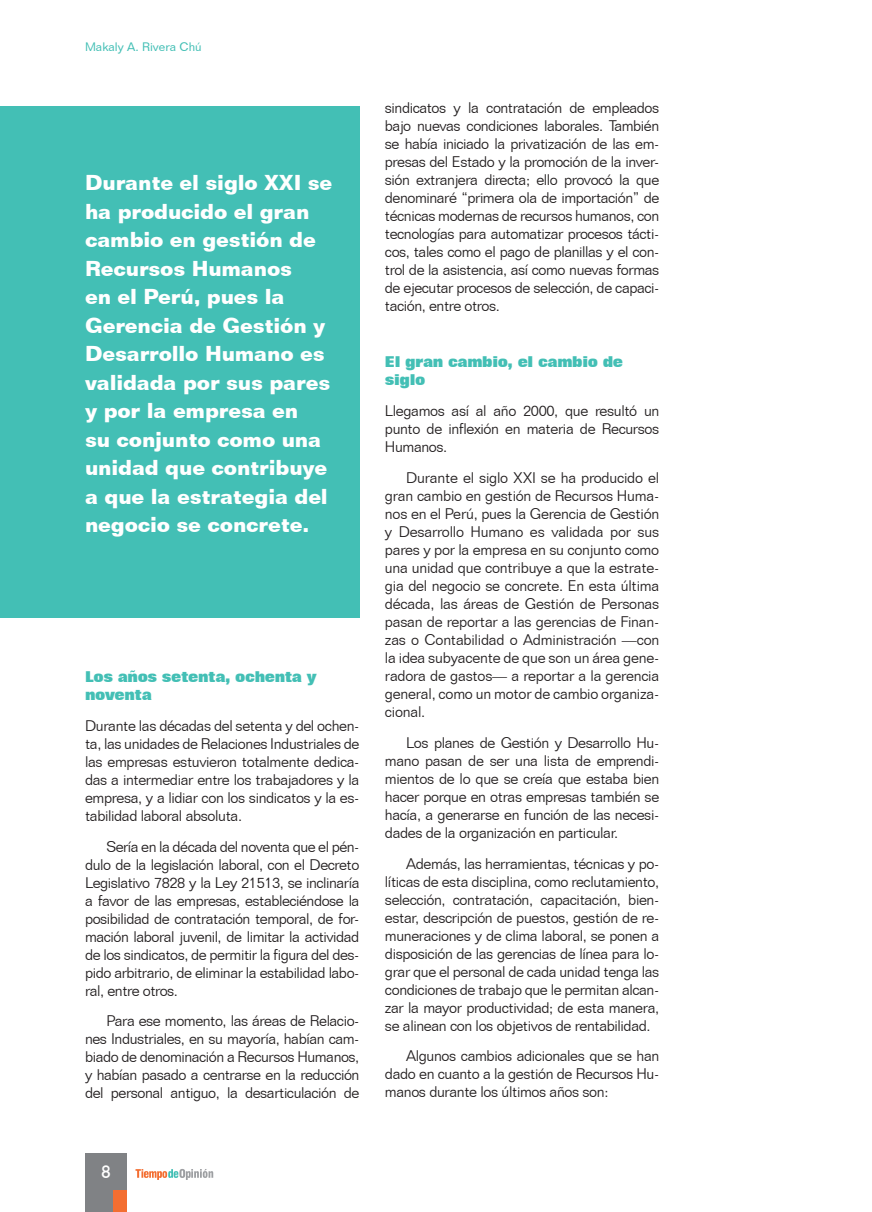
<style>
.page{position:relative;width:872px;height:1212px;background:#fff}
.page>*{position:absolute;margin:0;border:0;box-sizing:border-box;transform-origin:0 0}
.t1{font:700 21px/28.5px "Folio BT";letter-spacing:-.01em;color:#fff}
.t2{font:18px "Humanist 521 BT";color:#fff}
.t3{font:300 15px/18px "Folio BT";letter-spacing:-.025em;color:#231f20;text-align:justify}
.t4{font:800 15px/18px "Folio BT";letter-spacing:-.025em;color:#43bfb5}
.t5{font:12px "Folio BT";color:#43bfb5}
</style>
<div class="page">
<div style="left:0;top:106px;width:359px;height:511px;background:#43bfb5"></div>
<svg style="left:135px;top:1169px;width:78px;height:11px"></svg>
<div style="left:85px;top:1153px;width:42px;height:59px;background:#808285"></div>
<div style="left:114px;top:1191px;width:13px;height:21px;background:#f36e31"></div>
<p class="t5" style="left:85px;top:39px;width:118px">Makaly A. Rivera Chú</p>
<p class="t1" style="left:85px;top:168px;width:249px">Durante el siglo XXI se ha producido el gran cambio en gestión de<br>Recursos Humanos<br>en el Perú, pues la<br>Gerencia de Gestión y<br>Desarrollo Humano es validada por sus pares y por la empresa en<br>su conjunto como una unidad que contribuye a que la estrategia del negocio se concrete.</p>
<p class="t4" style="left:85px;top:668px;width:233px">Los años setenta, ochenta y noventa</p>
<p class="t3" style="left:85px;top:716px;width:276px">Durante las décadas del setenta y del ochen&shy;ta, las unidades de Relaciones Industriales de las empresas estuvieron totalmente dedica&shy;das a intermediar entre los trabajadores y la empresa, y a lidiar con los sindicatos y la es&shy;tabilidad laboral absoluta.</p>
<p class="t3" style="left:85px;top:837px;width:276px;text-indent:21px">Sería en la década del noventa que el pén&shy;dulo de la legislación laboral, con el Decreto Legislativo 7828 y la Ley 21513, se inclinaría a favor de las empresas, estableciéndose la posibilidad de contratación temporal, de for&shy;mación laboral juvenil, de limitar la actividad de los sindicatos, de permitir la figura del des&shy;pido arbitrario, de eliminar la estabilidad labo&shy;ral, entre otros.</p>
<p class="t3" style="left:85px;top:1012px;width:276px;text-indent:21px">Para ese momento, las áreas de Relacio&shy;nes Industriales, en su mayoría, habían cam&shy;biado de denominación a Recursos Humanos, y habían pasado a centrarse en la reducción del personal antiguo, la desarticulación de</p>
<p class="t2" style="left:101px;top:1160px;width:11px">8</p>
<p class="t3" style="left:385px;top:99px;width:276px">sindicatos y la contratación de empleados bajo nuevas condiciones laborales. También se había iniciado la privatización de las em&shy;presas del Estado y la promoción de la inver&shy;sión extranjera directa; ello provocó la que denominaré “primera ola de importación” de técnicas modernas de recursos humanos, con tecnologías para automatizar procesos tácti&shy;cos, tales como el pago de planillas y el con&shy;trol de la asistencia, así como nuevas formas de ejecutar procesos de selección, de capaci&shy;tación, entre otros.</p>
<p class="t4" style="left:385px;top:353px;width:240px">El gran cambio, el cambio de siglo</p>
<p class="t3" style="left:385px;top:402px;width:276px">Llegamos así al año 2000, que resultó un punto de inflexión en materia de Recursos Humanos.</p>
<p class="t3" style="left:385px;top:468px;width:276px;text-indent:21px">Durante el siglo XXI se ha producido el gran cambio en gestión de Recursos Huma&shy;nos en el Perú, pues la Gerencia de Gestión y Desarrollo Humano es validada por sus pares y por la empresa en su conjunto como una unidad que contribuye a que la estrate&shy;gia del negocio se concrete. En esta última década, las áreas de Gestión de Personas pasan de reportar a las gerencias de Finan&shy;zas o Contabilidad o Administración —con la idea subyacente de que son un área gene&shy;radora de gastos— a reportar a la gerencia general, como un motor de cambio organiza&shy;cional.</p>
<p class="t3" style="left:385px;top:733px;width:276px;text-indent:21px">Los planes de Gestión y Desarrollo Hu&shy;mano pasan de ser una lista de emprendi&shy;mientos de lo que se creía que estaba bien hacer porque en otras empresas también se hacía, a generarse en función de las necesi&shy;dades de la organización en particular.</p>
<p class="t3" style="left:385px;top:854px;width:276px;text-indent:21px">Además, las herramientas, técnicas y po&shy;líticas de esta disciplina, como reclutamiento, selección, contratación, capacitación, bien&shy;estar, descripción de puestos, gestión de re&shy;muneraciones y de clima laboral, se ponen a disposición de las gerencias de línea para lo&shy;grar que el personal de cada unidad tenga las condiciones de trabajo que le permitan alcan&shy;zar la mayor productividad; de esta manera, se alinean con los objetivos de rentabilidad.</p>
<p class="t3" style="left:385px;top:1047px;width:276px;text-indent:21px">Algunos cambios adicionales que se han dado en cuanto a la gestión de Recursos Hu&shy;manos durante los últimos años son:</p>
</div>
